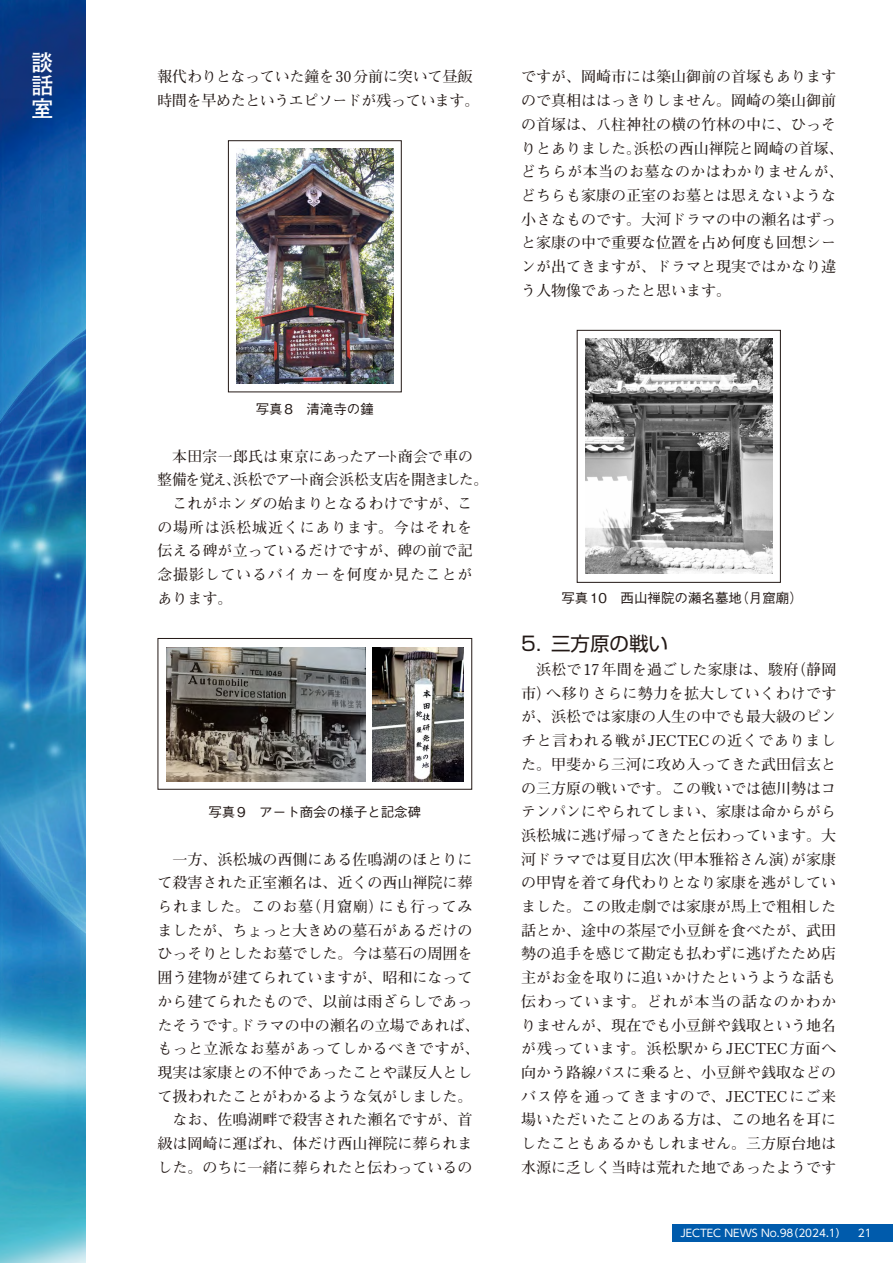
<style>
.page{position:relative;width:893px;height:1263px;background:#fff}
.page>*{position:absolute;margin:0;border:0;box-sizing:border-box;transform-origin:0 0}
.t1{font:700 22.5px/23.1px "Futo Go B101 Pr 6 N";color:#fff;text-align:justify}
.t2{font:19.5px "Shin Go Pro";color:#221815}
.t3{font:700 15px/23.7px "Futo Min A101 Pro";color:#221815;text-align:center}
.t4{font:700 15px/23.7px "Futo Min A101 Pro";letter-spacing:-.02em;color:#221815}
.t5{font:700 15px "Futo Min A101 Pro";letter-spacing:.055em;color:#221815}
.t6{font:700 15px "Futo Min A101 Pro";letter-spacing:-.075em;color:#221815}
.t7{font:500 13.5px "Gothic BBB Pro";color:#221815}
.t8{font:10.5px "UD Shin Go Pro";color:#fff}
</style>
<div class="page">
<div style="left:672px;top:1225px;width:221px;height:17px;background:#005bac"></div>
<img style="left:0;top:0;width:85px;height:1263px">
<img style="left:237px;top:149px;width:156px;height:235px">
<div style="left:228px;top:140px;width:174px;height:252px;border:1px solid #221815"></div>
<img style="left:166px;top:647px;width:199px;height:135px">
<img style="left:373px;top:647px;width:91px;height:135px">
<div style="left:158px;top:638px;width:314px;height:152px;border:1px solid #221815"></div>
<img style="left:585px;top:339px;width:187px;height:235px">
<div style="left:577px;top:330px;width:204px;height:253px;border:1px solid #221815"></div>
<h1 class="t1" style="left:31px;top:50px;width:23px">談話室</h1>
<p class="t4" style="left:157px;top:63px;width:324px">報代わりとなっていた鐘を30分前に突いて昼飯時間を早めたというエピソードが残っています。</p>
<p class="t7" style="left:256px;top:398px;width:120px">写真8　清滝寺の鐘</p>
<p class="t3" style="left:172px;top:442px;width:302px">本田宗一郎氏は東京にあったアート商会で車の</p>
<p class="t6" style="left:157px;top:468px;width:333px">整備を覚え、浜松でアート商会浜松支店を開きました。</p>
<p class="t3" style="left:172px;top:490px;width:301px">これがホンダの始まりとなるわけですが、こ</p>
<p class="t5" style="left:157px;top:515px;width:316px">の場所は浜松城近くにあります。今はそれを</p>
<p class="t3" style="left:157px;top:537px;width:316px">伝える碑が立っているだけですが、碑の前で記</p>
<p class="t5" style="left:157px;top:563px;width:317px">念撮影しているバイカーを何度か見たことが</p>
<p class="t3" style="left:157px;top:585px;width:77px">あります。</p>
<p class="t7" style="left:208px;top:801px;width:214px">写真9　アート商会の様子と記念碑</p>
<p class="t3" style="left:157px;top:845px;width:324px">一方、浜松城の西側にある佐鳴湖のほとりに<br>て殺害された正室瀬名は、近くの西山禅院に葬られました。このお墓（月窟廟）にも行ってみましたが、ちょっと大きめの墓石があるだけのひっそりとしたお墓でした。今は墓石の周囲を囲う建物が建てられていますが、昭和になってから建てられたもので、以前は雨ざらしであったそうです。ドラマの中の瀬名の立場であれば、もっと立派なお墓があってしかるべきですが、現実は家康との不仲であったことや謀反人として扱われたことがわかるような気がしました。なお、佐鳴湖畔で殺害された瀬名ですが、首<br>級は岡崎に運ばれ、体だけ西山禅院に葬られました。のちに一緒に葬られたと伝わっているの</p>
<p class="t3" style="left:521px;top:63px;width:324px;text-align:left">ですが、岡崎市には築山御前の首塚もありますので真相ははっきりしません。岡崎の築山御前の首塚は、八柱神社の横の竹林の中に、ひっそりとありました。浜松の西山禅院と岡崎の首塚、どちらが本当のお墓なのかはわかりませんが、どちらも家康の正室のお墓とは思えないような小さなものです。大河ドラマの中の瀬名はずっと家康の中で重要な位置を占め何度も回想シーンが出てきますが、ドラマと現実ではかなり違う人物像であったと思います。</p>
<p class="t7" style="left:561px;top:587px;width:243px">写真10　西山禅院の瀬名墓地（月窟廟）</p>
<h2 class="t2" style="left:521px;top:627px;width:148px">5. 三方原の戦い</h2>
<p class="t3" style="left:521px;top:656px;width:317px;text-align:justify;text-indent:15px">浜松で17年間を過ごした家康は、駿府（静岡市）へ移りさらに勢力を拡大していくわけですが、浜松では家康の人生の中でも最大級のピンチと言われる戦がJECTECの近くでありました。甲斐から三河に攻め入ってきた武田信玄との三方原の戦いです。この戦いでは徳川勢はコテンパンにやられてしまい、家康は命からがら浜松城に逃げ帰ってきたと伝わっています。大河ドラマでは夏目広次（甲本雅裕さん演）が家康の甲冑を着て身代わりとなり家康を逃がしていました。この敗走劇では家康が馬上で粗相した話とか、途中の茶屋で小豆餅を食べたが、武田勢の追手を感じて勘定も払わずに逃げたため店主がお金を取りに追いかけたというような話も伝わっています。どれが本当の話なのかわかりませんが、現在でも小豆餅や銭取という地名が残っています。浜松駅からJECTEC方面へ向かう路線バスに乗ると、小豆餅や銭取などのバス停を通ってきますので、JECTECにご来場いただいたことのある方は、この地名を耳にしたこともあるかもしれません。三方原台地は水源に乏しく当時は荒れた地であったようです</p>
<p class="t8" style="left:680px;top:1225px;width:193px">JECTEC NEWS No.98（2024.1） 21</p>
</div>
